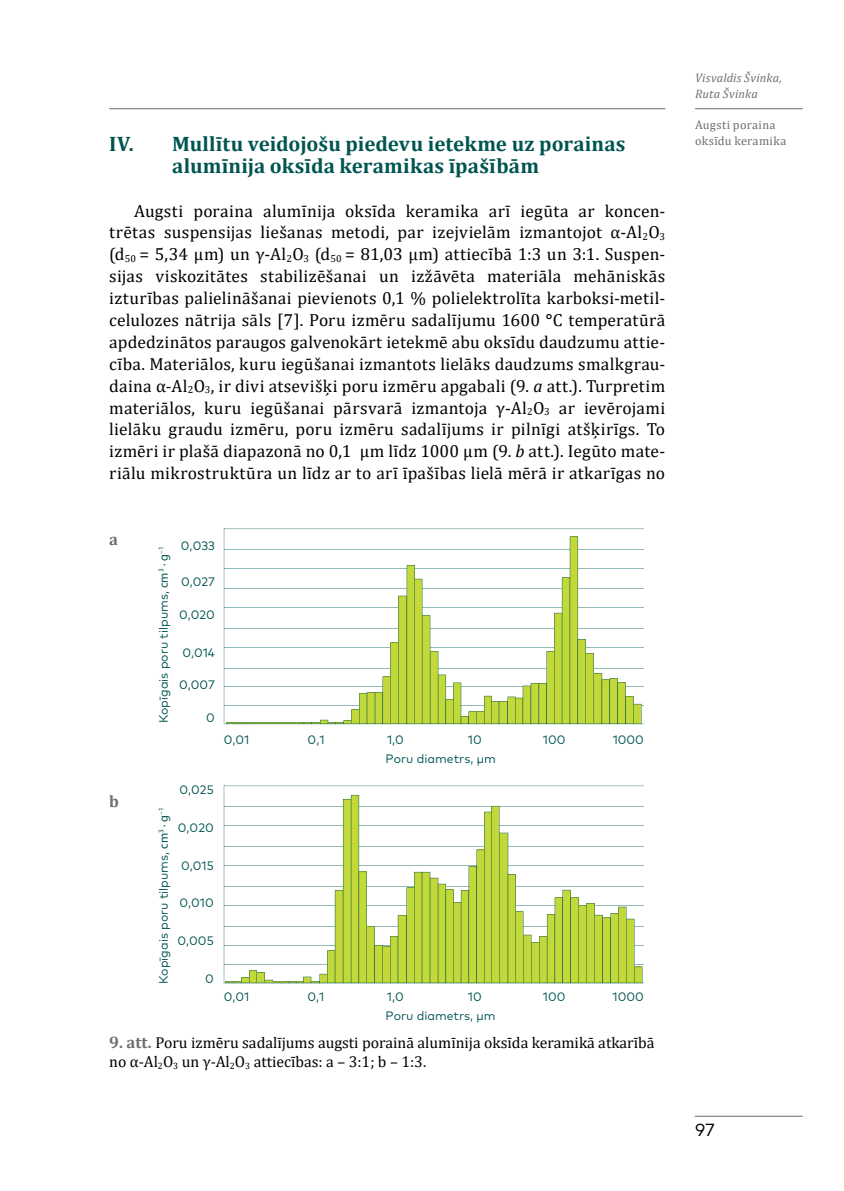
<style>
.page{position:relative;width:844px;height:1191px;background:#fff}
.page>*{position:absolute;margin:0;border:0;box-sizing:border-box;transform-origin:0 0}
.t1{font:700 21px/21.9px "Cambria";letter-spacing:.005em;color:#005551}
.t2{font:17.5px/21.9px "Cambria";letter-spacing:.02em;color:#000;text-align:justify}
.t3{font:17.5px "Mark Pro";color:#000}
.t4{font:700 16.62px "Cambria";color:#6d6e71}
.t5{font:15.75px/19.2px "Cambria";color:#000}
.t6{font:12.25px "Mark Pro";color:#005551}
.t7{font:12.25px/15.8px "Cambria";letter-spacing:.03em;color:#6d6e71}
.t8{font:italic 12.25px/15.8px "Cambria";letter-spacing:.01em;color:#6d6e71}
.s1{font-weight:700}
.s2{font-style:italic}
.s3{font-family:"Myriad Pro"}
.s4{font-weight:700;font-size:16.62px;color:#6d6e71}
</style>
<div class="page">
<hr style="left:694px;top:1115px;width:108px;height:1px;background:#6d6e71">
<hr style="left:694px;top:108px;width:108px;height:1px;background:#6d6e71">
<hr style="left:109px;top:108px;width:556px;height:1px;background:#6d6e71">
<svg style="left:223px;top:528px;width:421px;height:196px"></svg>
<hr style="left:224px;top:568px;width:420px;height:1px;background:#93bbbb">
<hr style="left:224px;top:588px;width:420px;height:1px;background:#93bbbb">
<hr style="left:224px;top:628px;width:420px;height:1px;background:#93bbbb">
<hr style="left:224px;top:647px;width:420px;height:1px;background:#93bbbb">
<hr style="left:224px;top:686px;width:420px;height:1px;background:#93bbbb">
<hr style="left:224px;top:705px;width:420px;height:1px;background:#93bbbb">
<svg style="left:224px;top:528px;width:420px;height:1px"></svg>
<hr style="left:224px;top:667px;width:420px;height:1px;background:#93bbbb">
<hr style="left:224px;top:607px;width:420px;height:1px;background:#93bbbb">
<hr style="left:224px;top:549px;width:420px;height:1px;background:#93bbbb">
<svg style="left:224px;top:536px;width:417px;height:188px"></svg>
<svg style="left:223px;top:785px;width:420px;height:198px"></svg>
<hr style="left:224px;top:825px;width:419px;height:1px;background:#93bbbb">
<hr style="left:224px;top:846px;width:419px;height:1px;background:#93bbbb">
<hr style="left:224px;top:886px;width:419px;height:1px;background:#93bbbb">
<hr style="left:224px;top:905px;width:419px;height:1px;background:#93bbbb">
<hr style="left:224px;top:945px;width:419px;height:1px;background:#93bbbb">
<hr style="left:224px;top:964px;width:419px;height:1px;background:#93bbbb">
<svg style="left:224px;top:785px;width:419px;height:1px"></svg>
<hr style="left:224px;top:926px;width:419px;height:1px;background:#93bbbb">
<hr style="left:224px;top:865px;width:419px;height:1px;background:#93bbbb">
<hr style="left:224px;top:806px;width:419px;height:1px;background:#93bbbb">
<svg style="left:224px;top:795px;width:418px;height:188px"></svg>
<p class="t1" style="left:172px;top:132px;width:454px;text-indent:-63px">IV. Mullītu veidojošu piedevu ietekme uz porainas alumīnija oksīda keramikas īpašībām</p>
<p class="t2" style="left:109px;top:200px;width:557px;text-indent:25px">Augsti poraina alumīnija oksīda keramika arī iegūta ar koncen&shy;trētas suspensijas liešanas metodi, par izejvielām izmantojot α-Al<sub>2</sub>O<sub>3 </sub>(d<sub>50</sub> = 5,34 μm) un γ-Al<sub>2</sub>O<sub>3</sub> (d<sub>50</sub> = 81,03 μm) attiecībā 1:3 un 3:1. Suspen&shy;sijas viskozitātes stabilizēšanai un izžāvēta materiāla mehāniskās izturības palielināšanai pievienots 0,1 % polielektrolīta karboksi-metil&shy;celulozes nātrija sāls [7]. Poru izmēru sadalījumu 1600 <span class="s1">°</span>C temperatūrā apdedzinātos paraugos galvenokārt ietekmē abu oksīdu daudzumu attie&shy;cība. Materiālos, kuru iegūšanai izmantots lielāks daudzums smalkgrau&shy;daina α-Al<sub>2</sub>O<sub>3</sub>, ir divi atsevišķi poru izmēru apgabali (9. <span class="s2">a</span> att.). Turpretim materiālos, kuru iegūšanai pārsvarā izmantoja γ-Al<sub>2</sub>O<sub>3</sub> ar ievērojami lielāku graudu izmēru, poru izmēru sadalījums ir pilnīgi atšķirīgs. To izmēri ir plašā diapazonā no 0,1 μm līdz 1000 μm (9. <span class="s2">b</span> att.). Iegūto mate&shy;riālu mikrostruktūra un līdz ar to arī īpašības lielā mērā ir atkarīgas no</p>
<p class="t4" style="left:109px;top:527px;width:10px">a</p>
<p class="t4" style="left:109px;top:790px;width:11px">b</p>
<p class="t6" style="left:154px;top:723px;width:178px;rotate:-90deg">Kopīgais poru tilpums, <span class="s3">cm</span><sup>3</sup> <span class="s3">· g</span><sup>–1</sup></p>
<p class="t6" style="left:181px;top:537px;width:36px">0,033</p>
<p class="t6" style="left:181px;top:573px;width:35px">0,027</p>
<p class="t6" style="left:179px;top:605px;width:37px">0,020</p>
<p class="t6" style="left:182px;top:643px;width:34px">0,014</p>
<p class="t6" style="left:179px;top:676px;width:37px">0,007</p>
<p class="t6" style="left:206px;top:708px;width:10px">0</p>
<p class="t6" style="left:154px;top:984px;width:178px;rotate:-90deg">Kopīgais poru tilpums, <span class="s3">cm</span><sup>3</sup> <span class="s3">· g</span><sup>–1</sup></p>
<p class="t6" style="left:179px;top:780px;width:36px">0,025</p>
<p class="t6" style="left:178px;top:818px;width:37px">0,020</p>
<p class="t6" style="left:181px;top:856px;width:34px">0,015</p>
<p class="t6" style="left:179px;top:894px;width:36px">0,010</p>
<p class="t6" style="left:177px;top:931px;width:38px">0,005</p>
<p class="t6" style="left:205px;top:969px;width:10px">0</p>
<p class="t6" style="left:224px;top:730px;width:27px">0,01</p>
<p class="t6" style="left:307px;top:730px;width:18px">0,1</p>
<p class="t6" style="left:387px;top:730px;width:18px">1,0</p>
<p class="t6" style="left:468px;top:730px;width:15px">10</p>
<p class="t6" style="left:542px;top:730px;width:24px">100</p>
<p class="t6" style="left:612px;top:730px;width:33px">1000</p>
<p class="t6" style="left:385px;top:749px;width:112px">Poru diametrs, µm</p>
<p class="t6" style="left:224px;top:987px;width:27px">0,01</p>
<p class="t6" style="left:307px;top:987px;width:18px">0,1</p>
<p class="t6" style="left:387px;top:987px;width:18px">1,0</p>
<p class="t6" style="left:467px;top:987px;width:15px">10</p>
<p class="t6" style="left:542px;top:987px;width:24px">100</p>
<p class="t6" style="left:612px;top:987px;width:33px">1000</p>
<p class="t6" style="left:385px;top:1006px;width:112px">Poru diametrs, µm</p>
<p class="t5" style="left:109px;top:1033px;width:546px"><span class="s4">9. att.</span> Poru izmēru sadalījums augsti porainā alumīnija oksīda keramikā atkarībā no α-Al<sub>2</sub>O<sub>3</sub> un γ-Al<sub>2</sub>O<sub>3</sub> attiecības: a – 3:1; b – 1:3.</p>
<p class="t8" style="left:694px;top:69px;width:88px">Visvaldis Švinka,<br>Ruta Švinka</p>
<p class="t7" style="left:694px;top:117px;width:93px">Augsti poraina oksīdu keramika</p>
<p class="t3" style="left:694px;top:1116px;width:21px">97</p>
</div>
